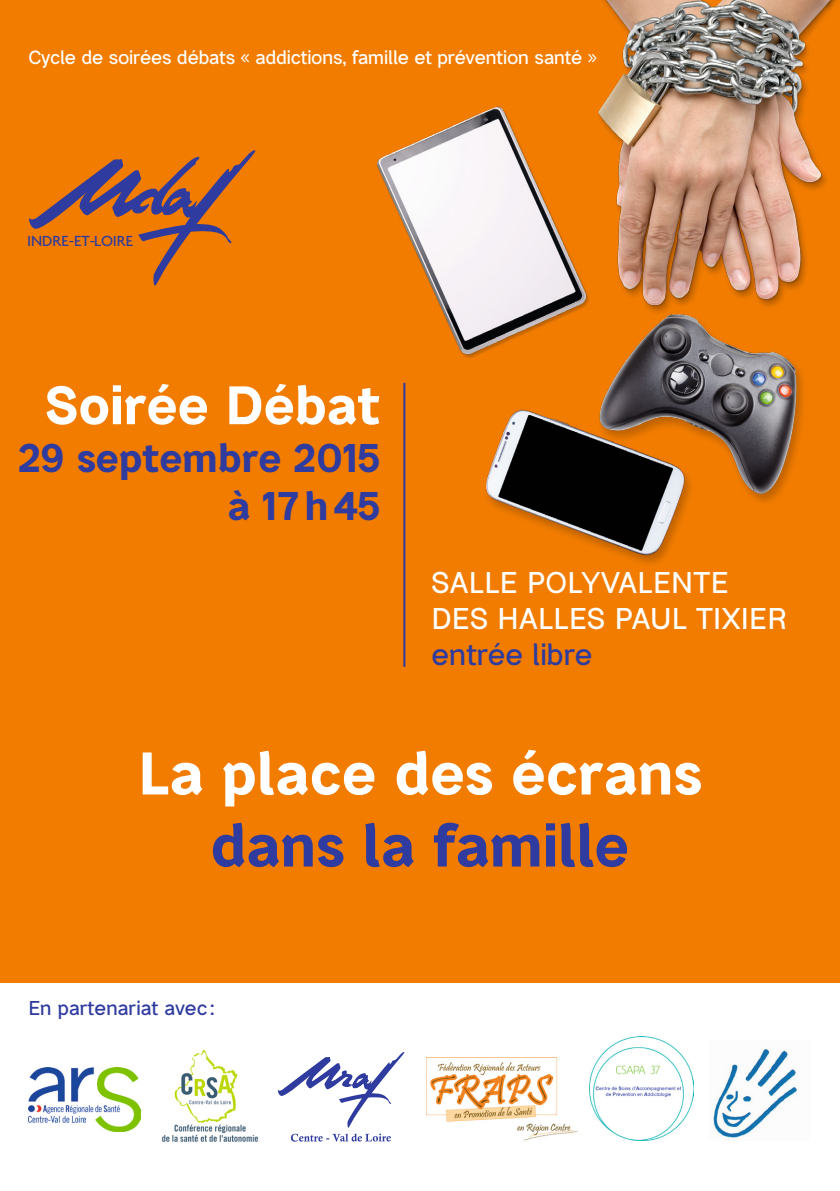
<style>
.page{position:relative;width:840px;height:1191px;background:#fff}
.page>*{position:absolute;margin:0;border:0;box-sizing:border-box;transform-origin:0 0}
.t1{font:700 60px "Bright Grotesk";color:#fff}
.t2{font:700 60px "Bright Grotesk";color:#2f3b9e}
.t3{font:700 54px "Bright Grotesk";color:#fff}
.t4{font:700 40px/48px "Bright Grotesk";color:#2f3b9e;text-align:right}
.t5{font:30px/36px "Bright Grotesk";letter-spacing:.01em;color:#fff}
.t6{font:30px "Bright Grotesk";color:#2f3b9e}
.t7{font:20px "Bright Grotesk";color:#2f3b9e}
.t8{font:19px "Bright Grotesk";letter-spacing:-.01em;color:#fff}
.t9{font:500 15.8px "Agenda";color:#2f3b9e}
</style>
<div class="page">
<div style="left:0;top:0;width:839px;height:1191px;background:#f17c00"></div>
<div style="left:0;top:983px;width:839px;height:208px;background:#fff"></div>
<hr style="left:403px;top:383px;width:2px;height:284px;background:#2f3b9e">
<svg style="left:29px;top:150px;width:227px;height:136px"></svg>
<img style="left:426px;top:1057px;width:152px;height:84px">
<img style="left:28px;top:1067px;width:112px;height:64px">
<img style="left:162px;top:1050px;width:96px;height:92px">
<svg style="left:277px;top:1052px;width:128px;height:89px"></svg>
<img style="left:589px;top:1036px;width:103px;height:104px">
<img style="left:713px;top:1048px;width:84px;height:92px">
<img style="left:376px;top:0;width:462px;height:581px">
<p class="t8" style="left:28px;top:46px;width:570px">Cycle de soirées débats « addictions, famille et prévention santé »</p>
<p class="t9" style="left:27px;top:231px;width:107px">INDRE-ET-LOIRE</p>
<h2 class="t3" style="left:45px;top:371px;width:337px">Soirée Débat</h2>
<h3 class="t4" style="left:18px;top:433px;width:364px">29 septembre 2015 à 17h45</h3>
<h3 class="t5" style="left:431px;top:564px;width:356px">Salle Polyvalente<br>des Halles Paul Tixier</h3>
<h3 class="t6" style="left:431px;top:636px;width:163px">entrée libre</h3>
<h1 class="t1" style="left:138px;top:735px;width:565px">La place des écrans</h1>
<h1 class="t2" style="left:211px;top:807px;width:419px">dans la famille</h1>
<p class="t7" style="left:28px;top:996px;width:187px">En partenariat avec:</p>
</div>
